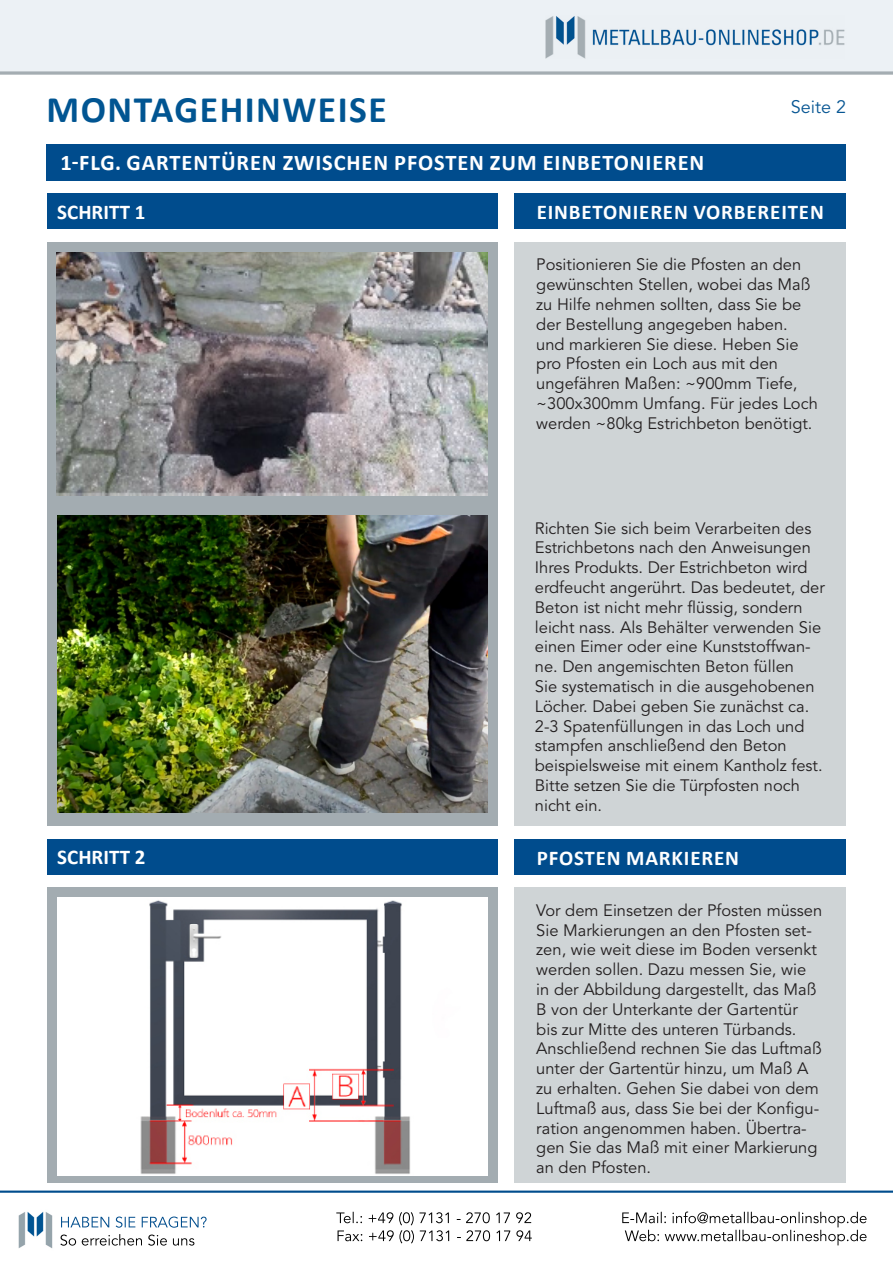
<style>
.page{position:relative;width:893px;height:1263px;background:#fff}
.page>*{position:absolute;margin:0;border:0;box-sizing:border-box;transform-origin:0 0}
.t1{font:700 37.5px "Calibri";letter-spacing:.04em;color:#015592}
.t2{font:700 22.5px "Calibri";letter-spacing:.04em;color:#fff}
.t3{font:700 21px "Calibri";letter-spacing:.04em;color:#fff}
.t4{font:700 21px "Calibri";color:#fff}
.t5{font:18px "Avenir";color:#075693}
.t6{font:16.5px/19.8px "Avenir";color:#231f20}
</style>
<div class="page">
<img style="left:0;top:0;width:893px;height:1248px">
<div style="left:46px;top:145px;width:800px;height:36px;background:#004c8d"></div>
<div style="left:47px;top:194px;width:451px;height:35px;background:#004c8d"></div>
<div style="left:47px;top:242px;width:451px;height:584px;background:#a3acb1"></div>
<div style="left:514px;top:242px;width:332px;height:584px;background:#cfd4d6"></div>
<div style="left:514px;top:194px;width:332px;height:35px;background:#004c8d"></div>
<img style="left:57px;top:252px;width:431px;height:243px">
<img style="left:57px;top:516px;width:430px;height:296px">
<div style="left:47px;top:839px;width:451px;height:36px;background:#004c8d"></div>
<div style="left:47px;top:888px;width:451px;height:295px;background:#a3acb1"></div>
<div style="left:514px;top:888px;width:332px;height:295px;background:#cfd4d6"></div>
<div style="left:514px;top:839px;width:332px;height:36px;background:#004c8d"></div>
<img style="left:57px;top:898px;width:431px;height:277px">
<p class="t1" style="left:47px;top:83px;width:342px">MONTAGEHINWEISE</p>
<p class="t2" style="left:61px;top:147px;width:645px">1-FLG. GARTENTÜREN ZWISCHEN PFOSTEN ZUM EINBETONIEREN</p>
<p class="t5" style="left:791px;top:94px;width:57px">Seite 2</p>
<p class="t4" style="left:57px;top:197px;width:90px">SCHRITT 1</p>
<p class="t4" style="left:57px;top:842px;width:90px">SCHRITT 2</p>
<p class="t3" style="left:537px;top:197px;width:289px">EINBETONIEREN VORBEREITEN</p>
<p class="t6" style="left:536px;top:255px;width:283px">Positionieren Sie die Pfosten an den gewünschten Stellen, wobei das Maß zu Hilfe nehmen sollten, dass Sie be der Bestellung angegeben haben. und markieren Sie diese. Heben Sie pro Pfosten ein Loch aus mit den ungefähren Maßen: ~900mm Tiefe, ~300x300mm Umfang. Für jedes Loch werden ~80kg Estrichbeton benötigt.</p>
<p class="t6" style="left:535px;top:518px;width:291px">Richten Sie sich beim Verarbeiten des Estrichbetons nach den Anweisungen Ihres Produkts. Der Estrichbeton wird erdfeucht angerührt. Das bedeutet, der Beton ist nicht mehr flüssig, sondern leicht nass. Als Behälter verwenden Sie einen Eimer oder eine Kunststoffwan&shy;ne. Den angemischten Beton füllen<br>Sie systematisch in die ausgehobenen Löcher. Dabei geben Sie zunächst ca.<br>2-3 Spatenfüllungen in das Loch und stampfen anschließend den Beton beispielsweise mit einem Kantholz fest.<br>Bitte setzen Sie die Türpfosten noch nicht ein.</p>
<p class="t3" style="left:537px;top:843px;width:204px">PFOSTEN MARKIEREN</p>
<p class="t6" style="left:536px;top:901px;width:288px">Vor dem Einsetzen der Pfosten müssen Sie Markierungen an den Pfosten set&shy;zen, wie weit diese im Boden versenkt werden sollen. Dazu messen Sie, wie in der Abbildung dargestellt, das Maß B von der Unterkante der Gartentür bis zur Mitte des unteren Türbands.<br>Anschließend rechnen Sie das Luftmaß unter der Gartentür hinzu, um Maß A zu erhalten. Gehen Sie dabei von dem Luftmaß aus, dass Sie bei der Konfigu&shy;ration angenommen haben. Übertra&shy;gen Sie das Maß mit einer Markierung an den Pfosten.</p>
</div>
